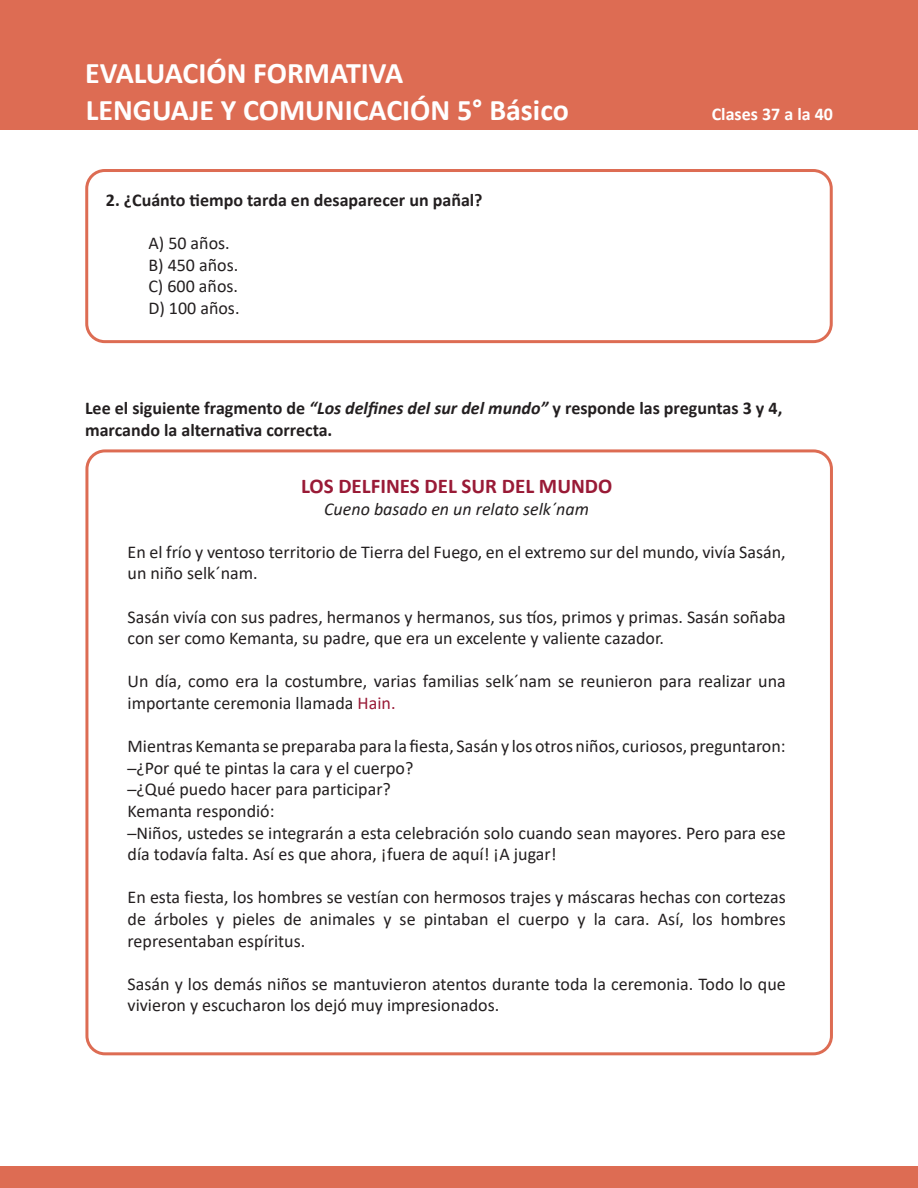
<style>
.page{position:relative;width:918px;height:1188px;background:#fff}
.page>*{position:absolute;margin:0;border:0;box-sizing:border-box;transform-origin:0 0}
.t1{font:700 30px "Calibri";color:#fff}
.t2{font:700 21px "Calibri";color:#991a36}
.t3{font:18px/21.6px "Calibri";color:#231f20}
.t4{font:700 18px/21.6px "Calibri";color:#231f20}
.t5{font:italic 18px "Calibri";color:#231f20}
.t6{font:700 18px "Calibri";color:#fff}
.s1{font-style:italic}
.s2{color:#991a36}
</style>
<div class="page">
<div style="left:85px;top:169px;width:748px;height:174px;border:3px solid #dd6c53;border-radius:18px"></div>
<div style="left:85px;top:449px;width:748px;height:606px;border:3px solid #dd6c53;border-radius:18px"></div>
<div style="left:0;top:1167px;width:918px;height:21px;background:#dd6c53"></div>
<div style="left:0;top:0;width:918px;height:130px;background:#dd6c53"></div>
<p class="t1" style="left:85px;top:52px;width:320px">EVALUACIÓN FORMATIVA</p>
<p class="t1" style="left:86px;top:89px;width:484px">LENGUAJE Y COMUNICACIÓN 5° Básico</p>
<p class="t4" style="left:106px;top:189px;width:378px">2. ¿Cuánto tiempo tarda en desaparecer un pañal?</p>
<p class="t3" style="left:148px;top:232px;width:83px">A) 50 años.</p>
<p class="t3" style="left:148px;top:253px;width:91px">B) 450 años.</p>
<p class="t3" style="left:148px;top:275px;width:91px">C) 600 años.</p>
<p class="t3" style="left:148px;top:297px;width:93px">D) 100 años.</p>
<p class="t6" style="left:712px;top:101px;width:123px">Clases 37 a la 40</p>
<p class="t4" style="left:85px;top:397px;width:699px">Lee el siguiente fragmento de <span class="s1">“Los delfines del sur del mundo”</span> y responde las preguntas 3 y 4, marcando la alternativa correcta.</p>
<p class="t2" style="left:301px;top:471px;width:313px">LOS DELFINES DEL SUR DEL MUNDO</p>
<p class="t5" style="left:324px;top:496px;width:266px">Cueno basado en un relato selk´nam</p>
<p class="t3" style="left:128px;top:541px;width:660px">En el frío y ventoso territorio de Tierra del Fuego, en el extremo sur del mundo, vivía Sasán, un niño selk´nam.</p>
<p class="t3" style="left:128px;top:605px;width:660px">Sasán vivía con sus padres, hermanos y hermanos, sus tíos, primos y primas. Sasán soñaba con ser como Kemanta, su padre, que era un excelente y valiente cazador.</p>
<p class="t3" style="left:128px;top:670px;width:660px">Un día, como era la costumbre, varias familias selk´nam se reunieron para realizar una importante ceremonia llamada <span class="s2">Hain.</span></p>
<p class="t3" style="left:128px;top:735px;width:660px">Mientras Kemanta se preparaba para la fiesta, Sasán y los otros niños, curiosos, preguntaron:</p>
<p class="t3" style="left:128px;top:757px;width:287px">─¿Por qué te pintas la cara y el cuerpo?</p>
<p class="t3" style="left:128px;top:778px;width:265px">─¿Qué puedo hacer para participar?</p>
<p class="t3" style="left:128px;top:800px;width:149px">Kemanta respondió:</p>
<p class="t3" style="left:128px;top:821px;width:660px">─Niños, ustedes se integrarán a esta celebración solo cuando sean mayores. Pero para ese día todavía falta. Así es que ahora, ¡fuera de aquí! ¡A jugar!</p>
<p class="t3" style="left:128px;top:886px;width:660px;text-align:justify">En esta fiesta, los hombres se vestían con hermosos trajes y máscaras hechas con cortezas de árboles y pieles de animales y se pintaban el cuerpo y la cara. Así, los hombres representaban espíritus.</p>
<p class="t3" style="left:128px;top:973px;width:660px">Sasán y los demás niños se mantuvieron atentos durante toda la ceremonia. Todo lo que vivieron y escucharon los dejó muy impresionados.</p>
</div>
